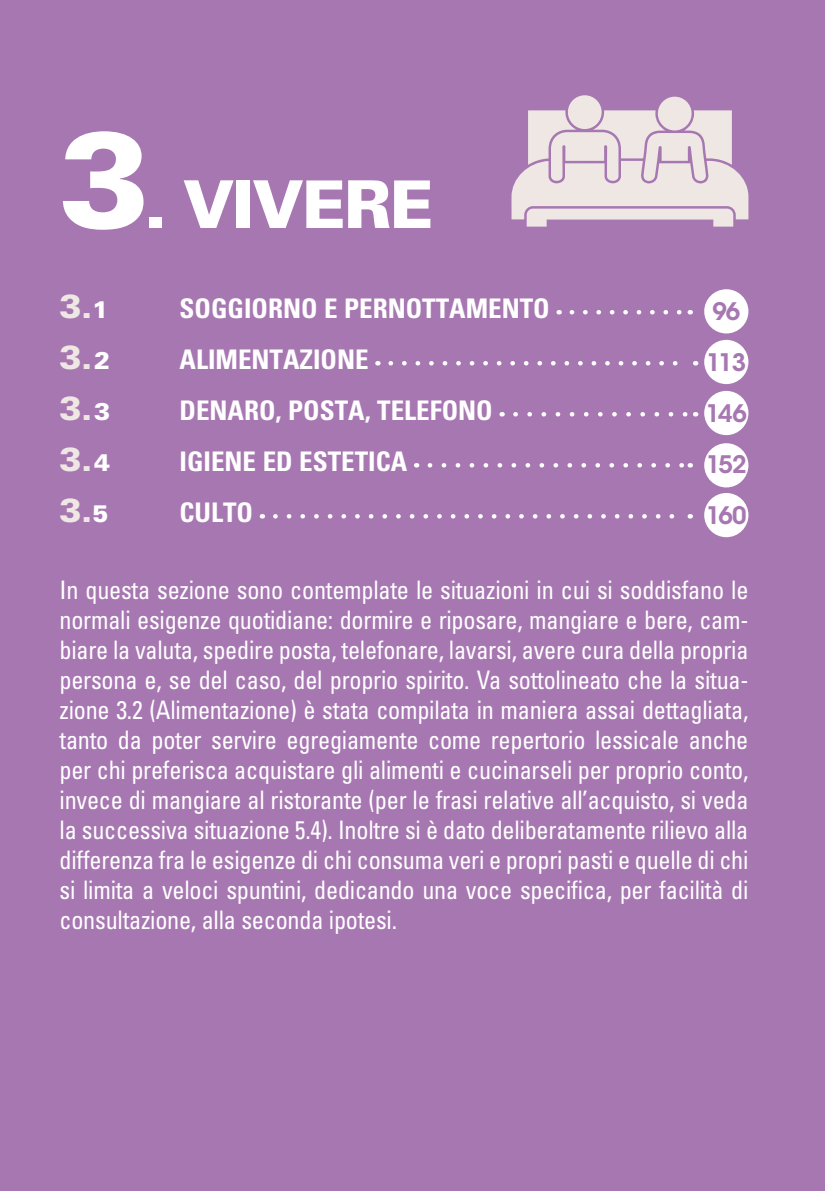
<style>
.page{position:relative;width:825px;height:1191px;background:#a777b2}
.page>*{position:absolute;margin:0;border:0;box-sizing:border-box;transform-origin:0 0}
.t1{font:900 66px "Univers LT Std";letter-spacing:-.03em;color:#fff}
.t2{font:900 33px "Univers LT Std";color:#efe7e4}
.t3{font:700 condensed 27px "Univers LT Std";color:#fff}
.t4{font:condensed 25.5px/30px "Univers LT Std";letter-spacing:-.01em;color:#fff;text-align:justify}
.t5{font:600 24px/51px "ITC Avant Garde Std";letter-spacing:-.05em;color:#a777b2}
.s1{font-size:135px}
.s2{font-size:69px}
.s3{font-size:24px;color:#fff}
</style>
<div class="page">
<svg style="left:572px;top:310px;width:110px;height:4px"></svg>
<svg style="left:391px;top:361px;width:287px;height:4px"></svg>
<svg style="left:515px;top:412px;width:173px;height:4px"></svg>
<svg style="left:430px;top:463px;width:253px;height:4px"></svg>
<svg style="left:275px;top:514px;width:400px;height:4px"></svg>
<div style="left:704px;top:289px;width:44px;height:44px;background:#fff;border-radius:50%"></div>
<div style="left:704px;top:340px;width:44px;height:44px;background:#fff;border-radius:50%"></div>
<div style="left:704px;top:391px;width:44px;height:44px;background:#fff;border-radius:50%"></div>
<div style="left:704px;top:443px;width:44px;height:44px;background:#fff;border-radius:50%"></div>
<div style="left:704px;top:493px;width:44px;height:44px;background:#fff;border-radius:50%"></div>
<div style="left:658px;top:97px;width:34px;height:33px;background:#efe7e4;border-radius:50%"></div>
<div style="left:568px;top:95px;width:34px;height:34px;background:#efe7e4;border-radius:50%"></div>
<svg style="left:511px;top:110px;width:237px;height:117px"></svg>
<h1 class="t1" style="left:60px;top:167px;width:375px"><span class="s1">3</span><span class="s2">.</span> VIVERE</h1>
<p class="t2" style="left:60px;top:287px;width:51px">3.<span class="s3">1</span></p>
<p class="t3" style="left:180px;top:293px;width:372px">SOGGIORNO E PERNOTTAMENTO</p>
<p class="t2" style="left:60px;top:338px;width:52px">3.<span class="s3">2</span></p>
<p class="t3" style="left:180px;top:344px;width:190px">ALIMENTAZIONE</p>
<p class="t2" style="left:60px;top:389px;width:52px">3.<span class="s3">3</span></p>
<p class="t3" style="left:180px;top:395px;width:315px">DENARO, POSTA, TELEFONO</p>
<p class="t2" style="left:60px;top:440px;width:52px">3.<span class="s3">4</span></p>
<p class="t3" style="left:180px;top:446px;width:229px">IGIENE ED ESTETICA</p>
<p class="t2" style="left:60px;top:491px;width:51px">3.<span class="s3">5</span></p>
<p class="t3" style="left:180px;top:497px;width:75px">CULTO</p>
<p class="t5" style="left:706px;top:286px;width:43px">96<br>113<br>146<br>152<br>160</p>
<p class="t4" style="left:60px;top:577px;width:690px">In questa sezione sono contemplate le situazioni in cui si soddi sfano le normali esigenze quotidiane: dormire e ri posare, mangiare e bere, cam&shy;biare la valuta, spedire posta, telefonare, lavarsi, avere cura della propria per sona e, se del caso, del proprio spirito. Va sottolineato che la situa&shy;zione 3.2 (Alimentazione) è stata compilata in maniera assai dettagliata, tanto da poter servire egregiamente come repertorio lessicale anche per chi preferisca acquistare gli alimenti e cucinarseli per pro prio conto, invece di mangiare al ristorante (per le frasi relative all’acquisto, si veda la successiva situazione 5.4). Inoltre si è dato deliberatamente rilievo alla diffe renza fra le esigenze di chi consuma veri e propri pasti e quelle di chi si limita a veloci spuntini, dedicando una voce specifica, per facilità di consultazione, alla seconda ipotesi.</p>
</div>
